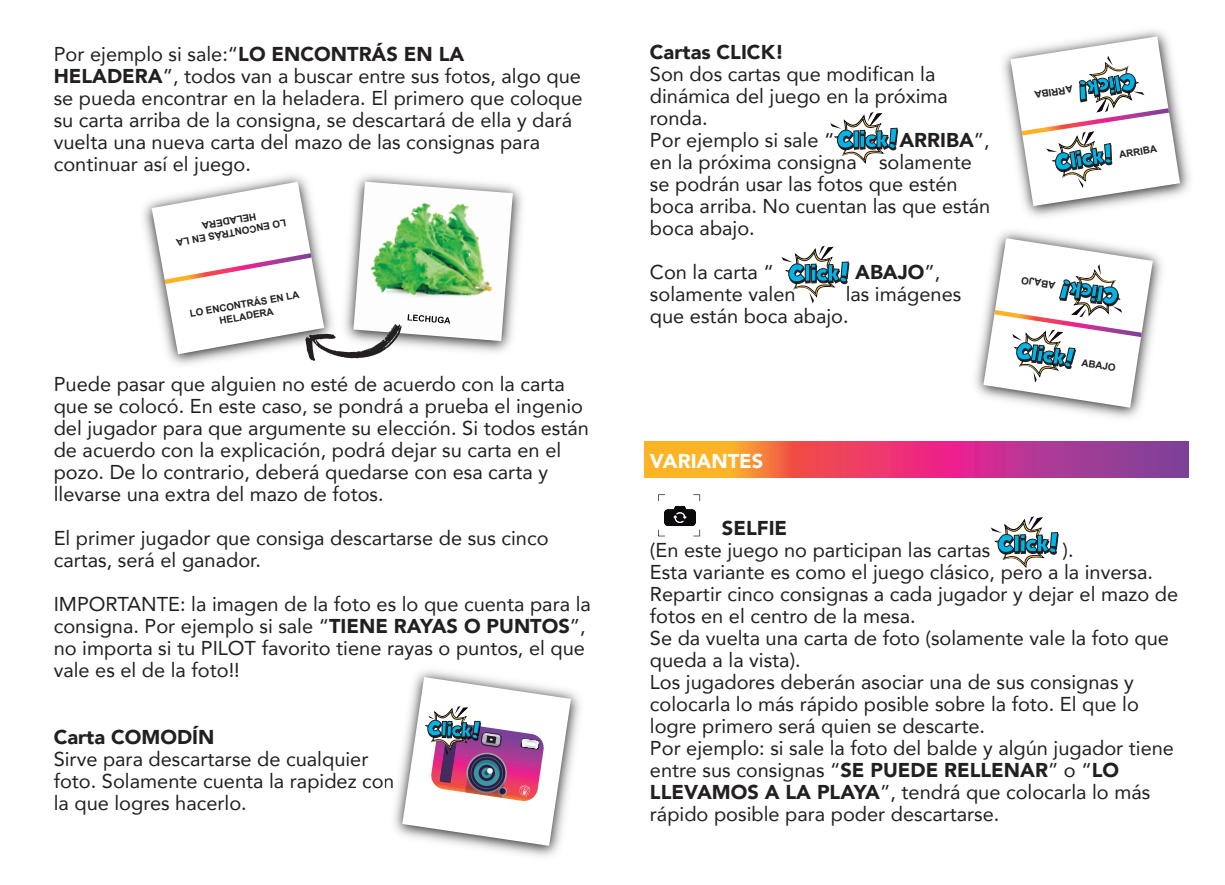
<style>
.page{position:relative;width:1225px;height:885px;background:#fff}
.page>*{position:absolute;margin:0;border:0;box-sizing:border-box;transform-origin:0 0}
.t1{font:20px/22px "Avenir";color:#231f20}
.t2{font:900 20px "Avenir";color:#231f20}
.t3{font:900 20px "Avenir";color:#fff}
.t4{font:700 9.8px/11.8px "Arial";color:#231f20;text-align:center}
.s1{font-weight:900}
.s2{font-weight:400}
</style>
<div class="page">
<img style="left:394px;top:692px;width:186px;height:165px">
<svg style="left:402px;top:670px;width:169px;height:175px"></svg>
<img style="left:1003px;top:30px;width:187px;height:187px">
<svg style="left:1010px;top:36px;width:170px;height:170px"></svg>
<img style="left:975px;top:231px;width:187px;height:187px">
<svg style="left:983px;top:238px;width:169px;height:169px"></svg>
<img style="left:143px;top:175px;width:163px;height:190px">
<img style="left:358px;top:174px;width:164px;height:179px">
<img style="left:402px;top:182px;width:111px;height:159px">
<img style="left:407px;top:314px;width:43px;height:10px">
<svg style="left:152px;top:182px;width:250px;height:179px"></svg>
<svg style="left:830px;top:112px;width:68px;height:52px"></svg>
<svg style="left:781px;top:246px;width:68px;height:57px"></svg>
<svg style="left:990px;top:516px;width:68px;height:52px"></svg>
<svg style="left:644px;top:442px;width:545px;height:35px;background:#d3536c"></svg>
<svg style="left:693px;top:494px;width:7px;height:7px"></svg>
<svg style="left:693px;top:529px;width:7px;height:7px"></svg>
<svg style="left:658px;top:494px;width:7px;height:7px"></svg>
<svg style="left:658px;top:529px;width:7px;height:7px"></svg>
<img style="left:664px;top:500px;width:31px;height:31px">
<p class="t1" style="left:54px;top:42px;width:530px">Por ejemplo si sale:“<span class="s1">LO ENCONTRÁS EN LA HELADERA</span>”, todos van a buscar entre sus fotos, algo que se pueda encontrar en la heladera. El primero que coloque su carta arriba de la consigna, se descartará de ella y dará vuelta una nueva carta del mazo de las consignas para continuar así el juego.</p>
<p class="t4" style="left:287px;top:228px;width:113px;rotate:170deg">LO ENCONTRÁS EN LA<br>HELADERA</p>
<p class="t4" style="left:189px;top:308px;width:113px;rotate:-10deg">LO ENCONTRÁS EN LA<br>HELADERA</p>
<p class="t1" style="left:54px;top:372px;width:537px">Puede pasar que alguien no esté de acuerdo con la carta que se colocó. En este caso, se pondrá a prueba el ingenio del jugador para que argumente su elección. Si todos están de acuerdo con la explicación, podrá dejar su carta en el pozo. De lo contrario, deberá quedarse con esa carta y llevarse una extra del mazo de fotos.</p>
<p class="t1" style="left:54px;top:526px;width:496px">El primer jugador que consiga descartarse de sus cinco cartas, será el ganador.</p>
<p class="t1" style="left:54px;top:592px;width:538px">IMPORTANTE: la imagen de la foto es lo que cuenta para la consigna. Por ejemplo si sale “<span class="s1">TIENE RAYAS O PUNTOS</span>”, no importa si tu PILOT favorito tiene rayas o puntos, el que vale es el de la foto!!</p>
<p class="t2" style="left:54px;top:719px;width:162px">Carta COMODÍN</p>
<p class="t1" style="left:54px;top:746px;width:342px">Sirve para descartarse de cualquier foto. Solamente cuenta la rapidez con la que logres hacerlo.</p>
<p class="t2" style="left:650px;top:35px;width:136px">Cartas CLICK!</p>
<p class="t1" style="left:650px;top:62px;width:299px">Son dos cartas que modifican la dinámica del juego en la próxima ronda.<br>Por ejemplo si sale “</p>
<p class="t1" style="left:650px;top:128px;width:342px;text-indent:249px"><span class="s1">ARRIBA</span>”, en la próxima consigna solamente se podrán usar las fotos que estén boca arriba. No cuentan las que están boca abajo.</p>
<p class="t1" style="left:650px;top:260px;width:125px">Con la carta “</p>
<p class="t2" style="left:855px;top:255px;width:87px">ABAJO<span class="s2">”,</span></p>
<p class="t1" style="left:650px;top:282px;width:147px">solamente valen</p>
<p class="t1" style="left:650px;top:282px;width:313px;text-indent:196px">las imágenes que están boca abajo.</p>
<p class="t4" style="left:1073px;top:94px;width:40px;rotate:171deg">ARRIBA</p>
<p class="t4" style="left:1118px;top:149px;width:40px;rotate:-9deg">ARRIBA</p>
<p class="t4" style="left:1054px;top:290px;width:36px;rotate:-171deg">ABAJO</p>
<p class="t4" style="left:1082px;top:356px;width:36px;rotate:9deg">ABAJO</p>
<p class="t3" style="left:650px;top:444px;width:115px">VARIANTES</p>
<p class="t2" style="left:722px;top:510px;width:67px">SELFIE</p>
<p class="t1" style="left:650px;top:538px;width:342px">(En este juego no participan las cartas</p>
<p class="t1" style="left:650px;top:538px;width:530px;text-indent:412px">).<br>Esta variante es como el juego clásico, pero a la inversa.<br>Repartir cinco consignas a cada jugador y dejar el mazo de fotos en el centro de la mesa.<br>Se da vuelta una carta de foto (solamente vale la foto que queda a la vista).<br>Los jugadores deberán asociar una de sus consignas y colocarla lo más rápido posible sobre la foto. El que lo logre primero será quien se descarte.<br>Por ejemplo: si sale la foto del balde y algún jugador tiene entre sus consignas “<span class="s1">SE PUEDE RELLENAR</span>” o “<span class="s1">LO LLEVAMOS A LA PLAYA</span>”, tendrá que colocarla lo más rápido posible para poder descartarse.</p>
</div>
